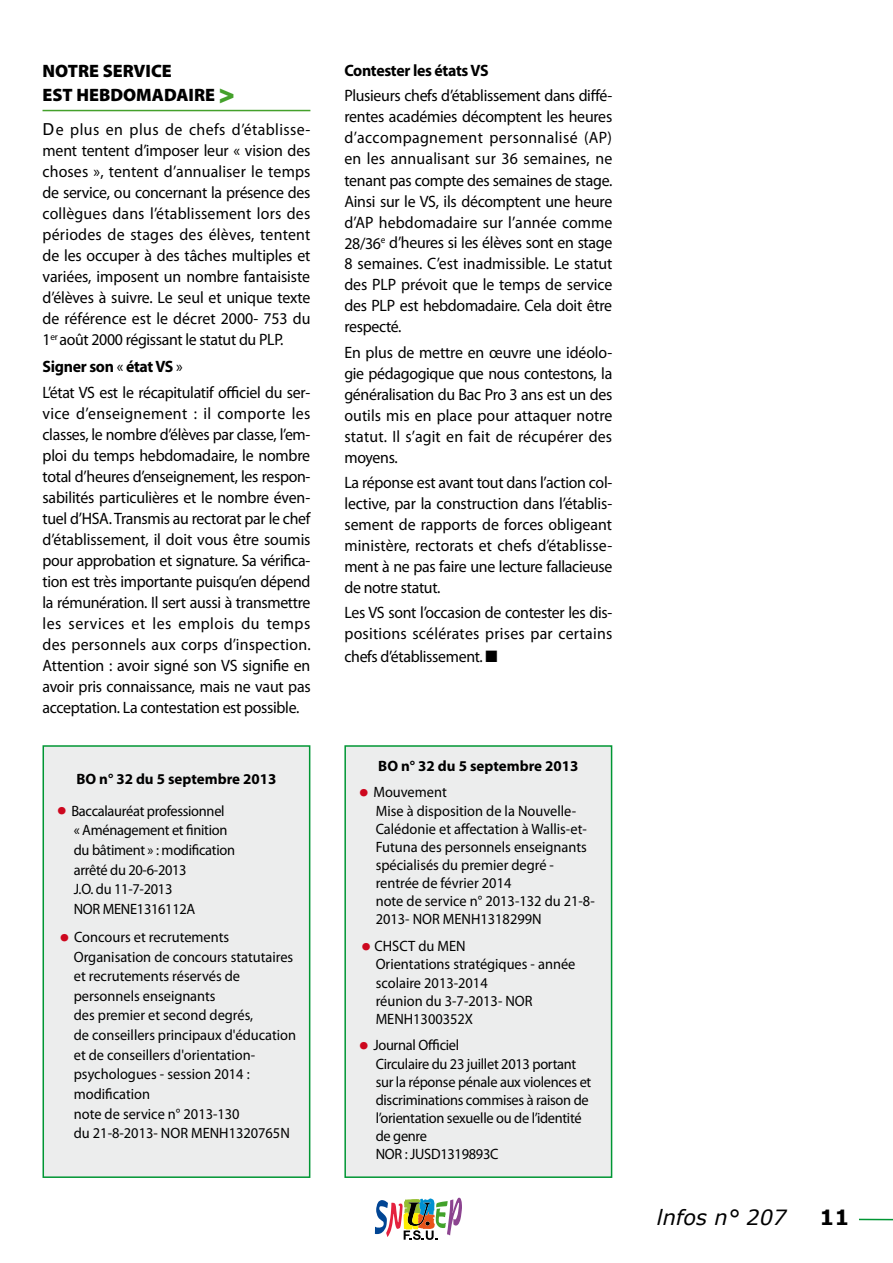
<style>
.page{position:relative;width:893px;height:1263px;background:#fff}
.page>*{position:absolute;margin:0;border:0;box-sizing:border-box;transform-origin:0 0}
.t1{font:800 24px "Gill Sans";color:#44a12b}
.t2{font:italic 21px "Verdana";color:#000}
.t3{font:700 21px "Verdana";color:#000}
.t4{font:900 18px "Myriad Pro";color:#000}
.t5{font:16.5px/21px "Myriad Pro";letter-spacing:-.02em;color:#000;text-align:justify;scale:.96 1}
.t6{font:16.5px/21px "Myriad Pro";letter-spacing:.01em;color:#000;scale:.96 1}
.t7{font:700 16.5px "Myriad Pro";letter-spacing:-.02em;color:#000;scale:.96 1}
.t8{font:15px/18.1px "Myriad Pro";color:#000;scale:.96 1}
.t9{font:15px/18.1px "Myriad Pro";letter-spacing:-.02em;color:#000;scale:.96 1}
.t10{font:700 15px "Myriad Pro";color:#000}
.s1{font-family:"Lucida Sans"}
.s2{font-weight:700}
.s3{font-size:35.7px;color:#cd071e}
</style>
<div class="page">
<svg style="left:375px;top:1197px;width:87px;height:43px"></svg>
<hr style="left:859px;top:1219px;width:34px;height:1px;background:#009634">
<div style="left:43px;top:746px;width:267px;height:431px;background:#eceded"></div>
<div style="left:43px;top:745px;width:267px;height:433px;border:2px solid #009634"></div>
<div style="left:345px;top:746px;width:267px;height:431px;background:#eceded"></div>
<div style="left:344px;top:745px;width:268px;height:433px;border:2px solid #009634"></div>
<hr style="left:43px;top:110px;width:267px;height:1px;background:#44a12b">
<p class="t4" style="left:43px;top:59px;width:12px">NOTRE</p>
<p class="t4" style="left:103px;top:59px;width:11px">SERVICE</p>
<p class="t4" style="left:43px;top:83px;width:11px">EST</p>
<p class="t4" style="left:76px;top:83px;width:47px">HEBDOMADAIRE</p>
<h1 class="t1" style="left:219px;top:80px;width:18px">&gt;</h1>
<p class="t5" style="left:43px;top:119px;width:281px"><span class="s1">D</span>e plus en plus de chefs d’établisse&shy;ment tentent d’imposer leur « vision des choses », tentent d’annualiser le temps de service, ou concernant la présence des collègues dans l’établissement lors des périodes de stages des élèves, tentent de les occuper à des tâches multiples et variées, imposent un nombre fantaisiste d’élèves à suivre. Le seul et unique texte de référence est le décret 2000- 753 du 1<sup>er</sup> août 2000 régissant le statut du PLP.</p>
<p class="t5" style="left:43px;top:354px;width:281px;line-height:25.2px"><span class="s2">Signer son</span> « <span class="s2">état VS</span> »<br>L’état VS est le récapitulatif officiel du ser-</p>
<p class="t5" style="left:43px;top:402px;width:281px">vice d’enseignement : il comporte les classes, le nombre d’élèves par classe, l’em&shy;ploi du temps hebdomadaire, le nombre total d’heures d’enseignement, les respon&shy;sabilités particulières et le nombre éven&shy;tuel d’HSA. Transmis au rectorat par le chef d’établissement, il doit vous être soumis pour approbation et signature. Sa vérifica&shy;tion est très importante puisqu’en dépend la rémunération. Il sert aussi à transmettre les services et les emplois du temps des personnels aux corps d’inspection.<br>Attention : avoir signé son VS signifie en avoir pris connaissance, mais ne vaut pas acceptation. La contestation est possible.</p>
<p class="t10" style="left:76px;top:769px;width:202px">BO n° 32 du 5 septembre 2013</p>
<p class="t9" style="left:74px;top:801px;width:169px;line-height:19.6px;text-indent:-17px"><span class="s3">•</span> Baccalauréat professionnel<br>« Aménagement et finition du bâtiment » : modification arrêté du 20-6-2013<br>J.O. du 11-7-2013<br>NOR MENE1316112A</p>
<p class="t8" style="left:74px;top:927px;width:233px;line-height:19.6px;text-indent:-14px"><span class="s3">•</span> Concours et recrutements<br>Organisation de concours statutaires et recrutements réservés de personnels enseignants<br>des premier et second degrés,<br>de conseillers principaux d'éducation et de conseillers d'orientation&shy;psychologues - session 2014 : modification<br>note de service n° 2013-130<br>du 21-8-2013- NOR MENH1320765N</p>
<p class="t7" style="left:344px;top:60px;width:152px">Contester les états VS</p>
<p class="t5" style="left:344px;top:85px;width:281px">Plusieurs chefs d’établissement dans diffé&shy;rentes académies décomptent les heures d’accompagnement personnalisé (AP) en les annualisant sur 36 semaines, ne tenant pas compte des semaines de stage.<br>Ainsi sur le VS, ils décomptent une heure d’AP hebdomadaire sur l’année comme 28/36<sup>e</sup> d’heures si les élèves sont en stage 8 semaines. C’est inadmissible. Le statut des PLP prévoit que le temps de service des PLP est hebdomadaire. Cela doit être respecté.</p>
<p class="t5" style="left:344px;top:341px;width:281px">En plus de mettre en œuvre une idéolo&shy;gie pédagogique que nous contestons, la généralisation du Bac Pro 3 ans est un des outils mis en place pour attaquer notre statut. Il s’agit en fait de récupérer des moyens.</p>
<p class="t5" style="left:344px;top:472px;width:281px">La réponse est avant tout dans l’action col&shy;lective, par la construction dans l’établis&shy;sement de rapports de forces obligeant ministère, rectorats et chefs d’établisse&shy;ment à ne pas faire une lecture fallacieuse de notre statut.</p>
<p class="t6" style="left:344px;top:602px;width:281px">Les VS sont l’occasion de contester les dis&shy;positions scélérates prises par certains</p>
<p class="t5" style="left:344px;top:645px;width:161px">chefs d’établissement. ■</p>
<p class="t10" style="left:378px;top:756px;width:202px">BO n° 32 du 5 septembre 2013</p>
<p class="t8" style="left:376px;top:783px;width:230px;text-indent:-17px"><span class="s3">•</span> Mouvement<br>Mise à disposition de la Nouvelle-<br>Calédonie et affectation à Wallis-et-<br>Futuna des personnels enseignants spécialisés du premier degré - rentrée de février 2014<br>note de service n° 2013-132 du 21-8-<br>2013- NOR MENH1318299N</p>
<p class="t8" style="left:376px;top:937px;width:210px;text-indent:-14px"><span class="s3">•</span> CHSCT du MEN<br>Orientations stratégiques - année scolaire 2013-2014<br>réunion du 3-7-2013- NOR<br>MENH1300352X</p>
<p class="t9" style="left:376px;top:1036px;width:226px;text-indent:-17px"><span class="s3">•</span> Journal Officiel<br>Circulaire du 23 juillet 2013 portant sur la réponse pénale aux violences et discriminations commises à raison de l’orientation sexuelle ou de l’identité de genre<br>NOR : JUSD1319893C</p>
<p class="t2" style="left:657px;top:1204px;width:131px">lnfos n° 207</p>
<p class="t3" style="left:820px;top:1203px;width:31px">11</p>
</div>
